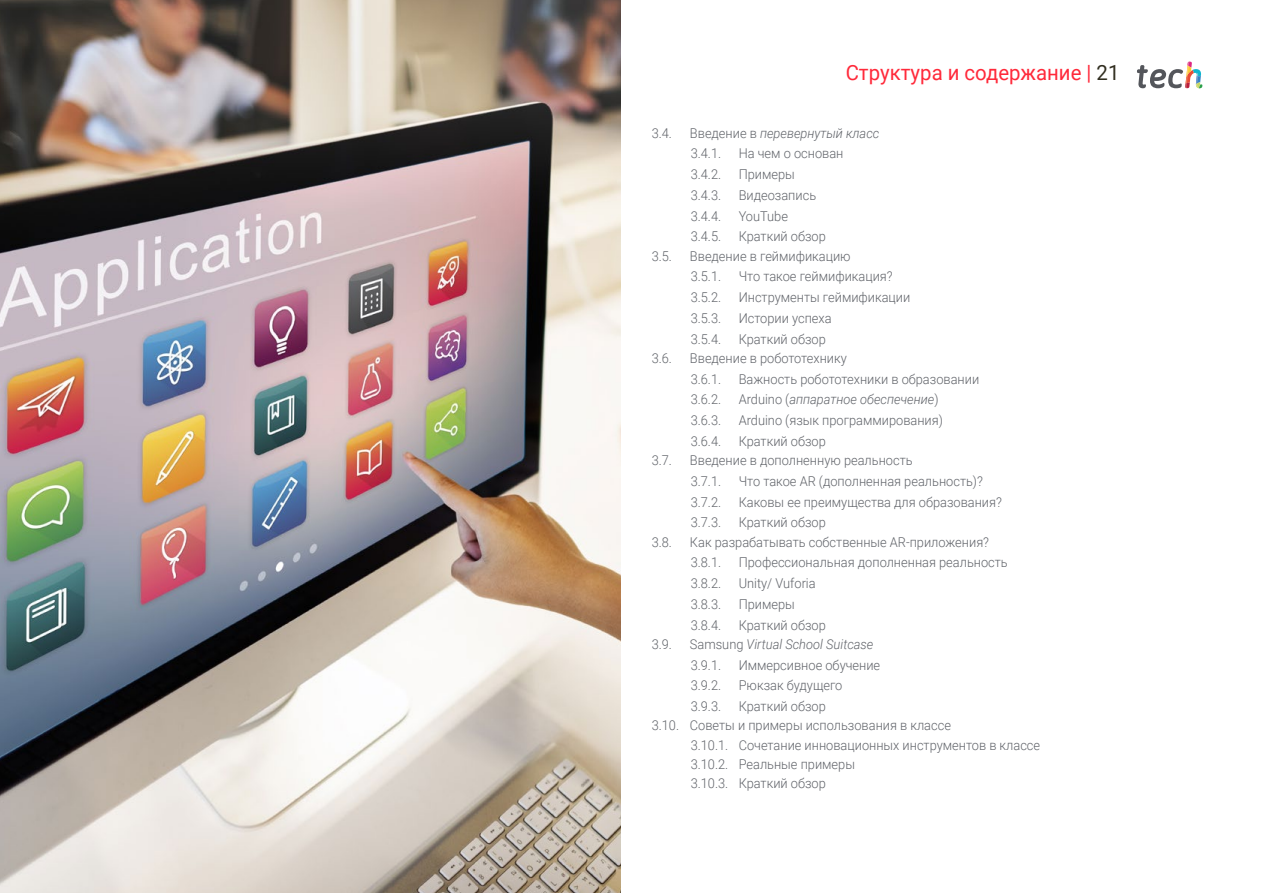
<style>
.page{position:relative;width:1263px;height:893px;background:#fff}
.page>*{position:absolute;margin:0;border:0;box-sizing:border-box;transform-origin:0 0}
.t1{font:21px "Roboto";color:#ff293a}
.t2{font:300 13.5px/20.7px "Roboto";color:#61646a;scale:.95 1}
.t3{font:italic 300 13.5px/20.7px "Roboto";color:#61646a;scale:.95 1}
.s1{color:#312e20}
.s2{font-style:normal}
</style>
<div class="page">
<svg style="left:1137px;top:62px;width:65px;height:27px"></svg>
<img style="left:0;top:0;width:621px;height:893px">
<h1 class="t1" style="left:846px;top:57px;width:275px">Структура и содержание | <span class="s1">21</span></h1>
<p class="t2" style="left:652px;top:122px;width:23px">3.4.</p>
<p class="t3" style="left:690px;top:122px;width:201px"><span class="s2">Введение в</span> перевернутый класс<br><span class="s2">3.4.1.</span></p>
<p class="t2" style="left:739px;top:143px;width:112px">На чем о основан</p>
<p class="t2" style="left:691px;top:164px;width:34px">3.4.2.</p>
<p class="t2" style="left:739px;top:164px;width:61px">Примеры</p>
<p class="t2" style="left:691px;top:184px;width:34px">3.4.3.</p>
<p class="t2" style="left:739px;top:184px;width:83px">Видеозапись</p>
<p class="t2" style="left:691px;top:205px;width:34px">3.4.4.</p>
<p class="t2" style="left:739px;top:205px;width:53px">YouTube</p>
<p class="t2" style="left:691px;top:226px;width:34px">3.4.5.</p>
<p class="t2" style="left:739px;top:226px;width:93px">Краткий обзор</p>
<p class="t2" style="left:652px;top:245px;width:23px">3.5.</p>
<p class="t2" style="left:690px;top:245px;width:171px">Введение в геймификацию<br>3.5.1.</p>
<p class="t2" style="left:739px;top:266px;width:164px">Что такое геймификация?</p>
<p class="t2" style="left:691px;top:287px;width:34px">3.5.2.</p>
<p class="t2" style="left:739px;top:287px;width:182px">Инструменты геймификации</p>
<p class="t2" style="left:691px;top:307px;width:34px">3.5.3.</p>
<p class="t2" style="left:739px;top:307px;width:99px">Истории успеха</p>
<p class="t2" style="left:691px;top:328px;width:34px">3.5.4.</p>
<p class="t2" style="left:739px;top:328px;width:93px">Краткий обзор</p>
<p class="t2" style="left:652px;top:347px;width:23px">3.6.</p>
<p class="t2" style="left:690px;top:347px;width:167px">Введение в робототехнику<br>3.6.1.</p>
<p class="t2" style="left:739px;top:368px;width:255px">Важность робототехники в образовании</p>
<p class="t2" style="left:691px;top:389px;width:34px">3.6.2.</p>
<p class="t3" style="left:739px;top:389px;width:212px"><span class="s2">Arduino (</span>аппаратное обеспечение<span class="s2">)</span></p>
<p class="t2" style="left:691px;top:410px;width:34px">3.6.3.</p>
<p class="t2" style="left:739px;top:410px;width:216px">Arduino (язык программирования)</p>
<p class="t2" style="left:691px;top:430px;width:34px">3.6.4.</p>
<p class="t2" style="left:739px;top:430px;width:93px">Краткий обзор</p>
<p class="t2" style="left:652px;top:450px;width:23px">3.7.</p>
<p class="t2" style="left:690px;top:450px;width:236px">Введение в дополненную реальность<br>3.7.1.</p>
<p class="t2" style="left:739px;top:470px;width:259px">Что такое AR (дополненная реальность)?</p>
<p class="t2" style="left:691px;top:491px;width:34px">3.7.2.</p>
<p class="t2" style="left:739px;top:491px;width:279px">Каковы ее преимущества для образования?</p>
<p class="t2" style="left:691px;top:512px;width:34px">3.7.3.</p>
<p class="t2" style="left:739px;top:512px;width:93px">Краткий обзор</p>
<p class="t2" style="left:652px;top:531px;width:23px">3.8.</p>
<p class="t2" style="left:690px;top:531px;width:316px">Как разрабатывать собственные AR-приложения?<br>3.8.1.</p>
<p class="t2" style="left:739px;top:552px;width:285px">Профессиональная дополненная реальность</p>
<p class="t2" style="left:691px;top:573px;width:34px">3.8.2.</p>
<p class="t2" style="left:739px;top:573px;width:83px">Unity/ Vuforia</p>
<p class="t2" style="left:691px;top:593px;width:34px">3.8.3.</p>
<p class="t2" style="left:739px;top:593px;width:61px">Примеры</p>
<p class="t2" style="left:691px;top:614px;width:34px">3.8.4.</p>
<p class="t2" style="left:739px;top:614px;width:93px">Краткий обзор</p>
<p class="t2" style="left:652px;top:633px;width:23px">3.9.</p>
<p class="t3" style="left:690px;top:633px;width:195px"><span class="s2">Samsung</span> Virtual School Suitcase<br><span class="s2">3.9.1.</span></p>
<p class="t2" style="left:739px;top:654px;width:150px">Иммерсивное обучение</p>
<p class="t2" style="left:691px;top:675px;width:34px">3.9.2.</p>
<p class="t2" style="left:739px;top:675px;width:111px">Рюкзак будущего</p>
<p class="t2" style="left:691px;top:696px;width:34px">3.9.3.</p>
<p class="t2" style="left:739px;top:696px;width:93px">Краткий обзор</p>
<p class="t2" style="left:652px;top:715px;width:317px">3.10. Советы и примеры использования в классе</p>
<p class="t2" style="left:691px;top:734px;width:369px">3.10.1. Сочетание инновационных инструментов в классе</p>
<p class="t2" style="left:691px;top:753px;width:174px">3.10.2. Реальные примеры</p>
<p class="t2" style="left:691px;top:773px;width:144px">3.10.3. Краткий обзор</p>
</div>
